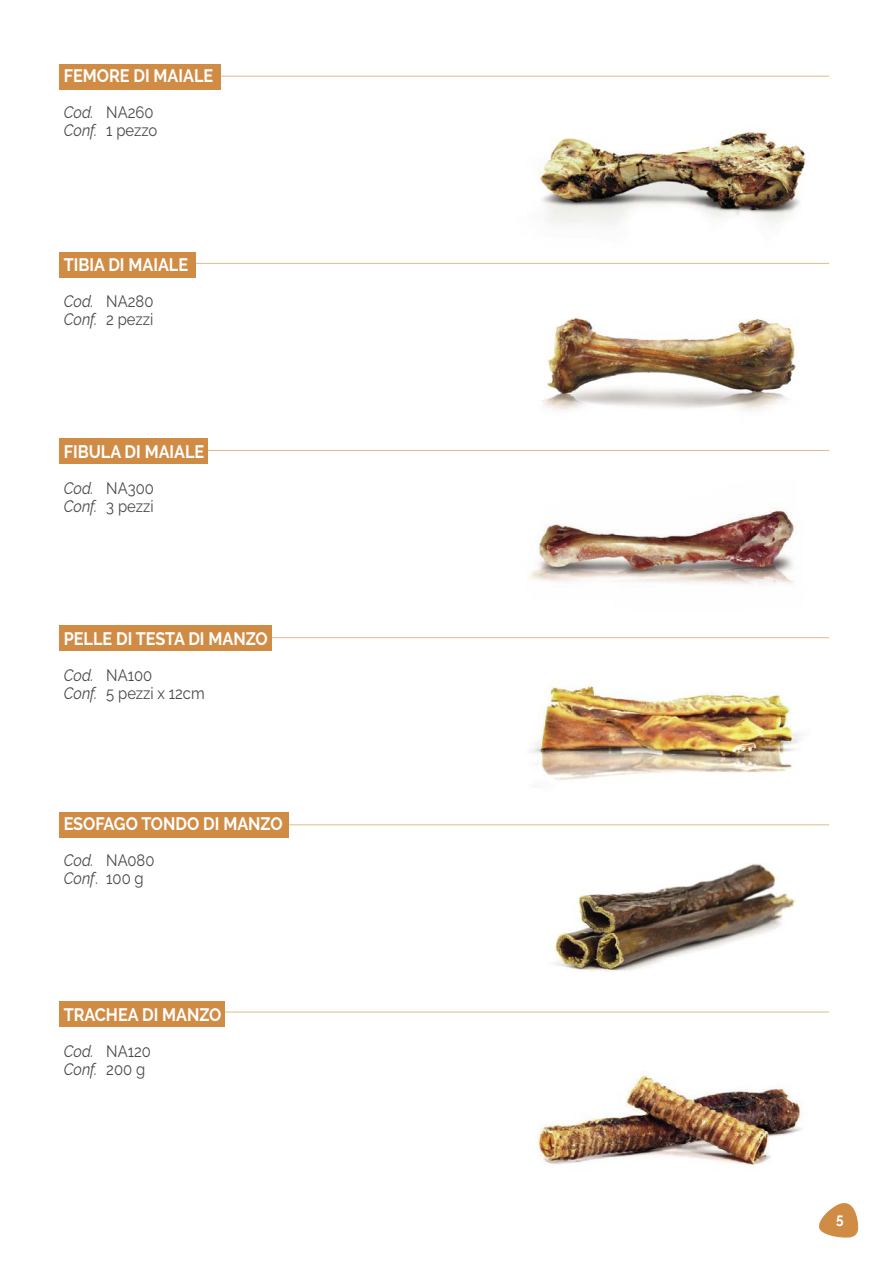
<style>
.page{position:relative;width:893px;height:1263px;background:#fff}
.page>*{position:absolute;margin:0;border:0;box-sizing:border-box;transform-origin:0 0}
.t1{font:700 18px "Raleway";color:#fff;scale:.9 1}
.t2{font:16.5px/18px "Raleway";color:#484848;scale:.9 1}
.t3{font:italic 16.5px/18px "Raleway";color:#484848;scale:.9 1}
.t4{font:700 15px "Raleway";color:#fff;scale:.9 1}
.s1{font-style:italic}
.s2{font-style:normal}
</style>
<div class="page">
<svg style="left:819px;top:1203px;width:40px;height:35px"></svg>
<hr style="left:64px;top:76px;width:765px;height:1px;background:#e3b986">
<hr style="left:64px;top:263px;width:765px;height:1px;background:#e3b986">
<hr style="left:64px;top:450px;width:765px;height:1px;background:#e3b986">
<hr style="left:64px;top:637px;width:765px;height:1px;background:#e3b986">
<hr style="left:64px;top:824px;width:765px;height:1px;background:#e3b986">
<hr style="left:64px;top:1011px;width:765px;height:1px;background:#e3b986">
<div style="left:60px;top:64px;width:161px;height:25px;background:#d08b44"></div>
<div style="left:60px;top:252px;width:136px;height:25px;background:#d08b44"></div>
<div style="left:60px;top:438px;width:148px;height:26px;background:#d08b44"></div>
<div style="left:60px;top:625px;width:212px;height:26px;background:#d08b44"></div>
<div style="left:60px;top:812px;width:229px;height:26px;background:#d08b44"></div>
<div style="left:60px;top:1001px;width:165px;height:26px;background:#d08b44"></div>
<img style="left:537px;top:1074px;width:266px;height:91px">
<img style="left:554px;top:863px;width:241px;height:108px">
<img style="left:532px;top:685px;width:270px;height:96px">
<img style="left:530px;top:509px;width:265px;height:75px">
<img style="left:541px;top:317px;width:255px;height:94px">
<img style="left:539px;top:132px;width:267px;height:92px">
<p class="t1" style="left:64px;top:65px;width:168px">FEMORE DI MAIALE</p>
<p class="t2" style="left:64px;top:103px;width:106px"><span class="s1">Cod.</span> NA260<br><span class="s1">Conf.</span> 1 pezzo</p>
<p class="t1" style="left:64px;top:254px;width:140px">TIBIA DI MAIALE</p>
<p class="t2" style="left:64px;top:292px;width:101px"><span class="s1">Cod.</span> NA280<br><span class="s1">Conf.</span> 2 pezzi</p>
<p class="t1" style="left:64px;top:441px;width:158px">FIBULA DI MAIALE</p>
<p class="t2" style="left:64px;top:479px;width:102px"><span class="s1">Cod.</span> NA300<br><span class="s1">Conf.</span> 3 pezzi</p>
<p class="t1" style="left:64px;top:628px;width:228px">PELLE DI TESTA DI MANZO</p>
<p class="t2" style="left:64px;top:666px;width:158px"><span class="s1">Cod.</span> NA100<br><span class="s1">Conf.</span> 5 pezzi x 12cm</p>
<p class="t1" style="left:64px;top:813px;width:245px">ESOFAGO TONDO DI MANZO</p>
<p class="t2" style="left:64px;top:851px;width:102px"><span class="s1">Cod.</span> NA080<br><span class="s1">Conf</span>. 100 g</p>
<p class="t1" style="left:64px;top:1004px;width:177px">TRACHEA DI MANZO</p>
<p class="t3" style="left:64px;top:1042px;width:98px">Cod. <span class="s2">NA120<br></span>Conf. <span class="s2">200 g</span></p>
<p class="t4" style="left:836px;top:1210px;width:10px">5</p>
</div>
